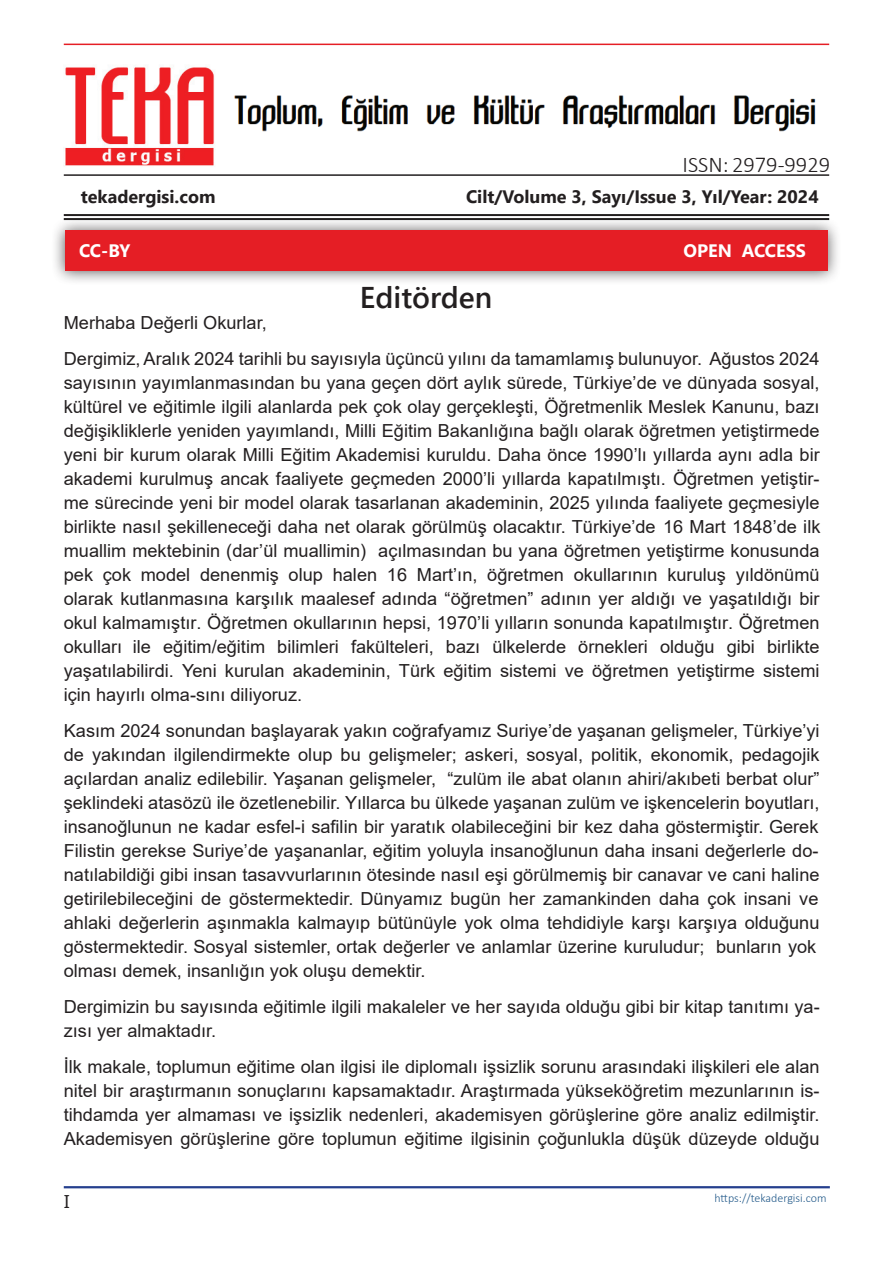
<style>
.page{position:relative;width:893px;height:1263px;background:#fff}
.page>*{position:absolute;margin:0;border:0;box-sizing:border-box;transform-origin:0 0}
.t1{font:600 30px "Segoe UI";color:#231f20}
.t2{font:300 22.5px "Calibri";color:#231f20}
.t3{font:18px/24px "Arial";color:#231f20}
.t4{font:700 18px "Segoe UI";color:#231f20}
.t5{font:700 18px "Segoe UI";color:#fff}
.t6{font:18px "Noto Sans";color:#231f20}
.t7{font:300 12px "Calibri";color:#235a8a}
</style>
<div class="page">
<img style="left:64px;top:43px;width:174px;height:123px">
<hr style="left:64px;top:214px;width:765px;height:2px;background:#231f20">
<hr style="left:64px;top:174px;width:765px;height:2px;background:#231f20">
<div style="left:51px;top:216px;width:791px;height:69px;background:#231f20;opacity:.75"></div>
<div style="left:65px;top:231px;width:763px;height:40px;background:#e51e25"></div>
<hr style="left:64px;top:44px;width:765px;height:1px;background:#e51e25">
<hr style="left:64px;top:1186px;width:766px;height:2px;background:#253f8e">
<img style="left:227px;top:77px;width:589px;height:65px">
<p class="t4" style="left:81px;top:180px;width:136px">tekadergisi.com</p>
<p class="t5" style="left:79px;top:234px;width:53px">CC-BY</p>
<p class="t2" style="left:683px;top:151px;width:149px">ISSN: 2979-9929</p>
<p class="t4" style="left:466px;top:179px;width:354px">Cilt/Volume 3, Sayı/Issue 3, Yıl/Year: 2024</p>
<h1 class="t1" style="left:360px;top:269px;width:134px">Editörden</h1>
<p class="t5" style="left:683px;top:234px;width:124px">OPEN ACCESS</p>
<p class="t3" style="left:64px;top:304px;width:757px;line-height:36px">Merhaba Değerli Okurlar,<br>Dergimiz, Aralık 2024 tarihli bu sayısıyla üçüncü yılını da tamamlamış bulunuyor. Ağustos 2024</p>
<p class="t3" style="left:64px;top:370px;width:758px;text-align:justify">sayısının yayımlanmasından bu yana geçen dört aylık sürede, Türkiye’de ve dünyada sosyal, kültürel ve eğitimle ilgili alanlarda pek çok olay gerçekleşti, Öğretmenlik Meslek Kanunu, bazı değişikliklerle yeniden yayımlandı, Milli Eğitim Bakanlığına bağlı olarak öğretmen yetiştirmede yeni bir kurum olarak Milli Eğitim Akademisi kuruldu. Daha önce 1990’lı yıllarda aynı adla bir akademi kurulmuş ancak faaliyete geçmeden 2000’li yıllarda kapatılmıştı. Öğretmen yetiştir&shy;me sürecinde yeni bir model olarak tasarlanan akademinin, 2025 yılında faaliyete geçmesiyle birlikte nasıl şekilleneceği daha net olarak görülmüş olacaktır. Türkiye’de 16 Mart 1848’de ilk muallim mektebinin (dar’ül muallimin) açılmasından bu yana öğretmen yetiştirme konusunda pek çok model denenmiş olup halen 16 Mart’ın, öğretmen okullarının kuruluş yıldönümü olarak kutlanmasına karşılık maalesef adında “öğretmen” adının yer aldığı ve yaşatıldığı bir okul kalmamıştır. Öğretmen okullarının hepsi, 1970’li yılların sonunda kapatılmıştır. Öğretmen okulları ile eğitim/eğitim bilimleri fakülteleri, bazı ülkelerde örnekleri olduğu gibi birlikte yaşatılabilirdi. Yeni kurulan akademinin, Türk eğitim sistemi ve öğretmen yetiştirme sistemi için hayırlı olma-sını diliyoruz.</p>
<p class="t3" style="left:64px;top:718px;width:757px">Kasım 2024 sonundan başlayarak yakın coğrafyamız Suriye’de yaşanan gelişmeler, Türkiye’yi de yakından ilgilendirmekte olup bu gelişmeler; askeri, sosyal, politik, ekonomik, pedagojik açılardan analiz edilebilir. Yaşanan gelişmeler, “zulüm ile abat olanın ahiri/akıbeti berbat olur” şeklindeki atasözü ile özetlenebilir. Yıllarca bu ülkede yaşanan zulüm ve işkencelerin boyutları, insanoğlunun ne kadar esfel-i safilin bir yaratık olabileceğini bir kez daha göstermiştir. Gerek Filistin gerekse Suriye’de yaşananlar, eğitim yoluyla insanoğlunun daha insani değerlerle do&shy;natılabildiği gibi insan tasavvurlarının ötesinde nasıl eşi görülmemiş bir canavar ve cani haline getirilebileceğini de göstermektedir. Dünyamız bugün her zamankinden daha çok insani ve ahlaki değerlerin aşınmakla kalmayıp bütünüyle yok olma tehdidiyle karşı karşıya olduğunu göstermektedir. Sosyal sistemler, ortak değerler ve anlamlar üzerine kuruludur; bunların yok olması demek, insanlığın yok oluşu demektir.</p>
<p class="t3" style="left:64px;top:994px;width:757px">Dergimizin bu sayısında eğitimle ilgili makaleler ve her sayıda olduğu gibi bir kitap tanıtımı ya&shy;zısı yer almaktadır.</p>
<p class="t3" style="left:64px;top:1054px;width:757px;text-align:justify">İlk makale, toplumun eğitime olan ilgisi ile diplomalı işsizlik sorunu arasındaki ilişkileri ele alan nitel bir araştırmanın sonuçlarını kapsamaktadır. Araştırmada yükseköğretim mezunlarının is&shy;tihdamda yer almaması ve işsizlik nedenleri, akademisyen görüşlerine göre analiz edilmiştir.<br>Akademisyen görüşlerine göre toplumun eğitime ilgisinin çoğunlukla düşük düzeyde olduğu</p>
<p class="t6" style="left:64px;top:1189px;width:8px">I</p>
<p class="t7" style="left:714px;top:1190px;width:114px">https://tekadergisi.com</p>
</div>
